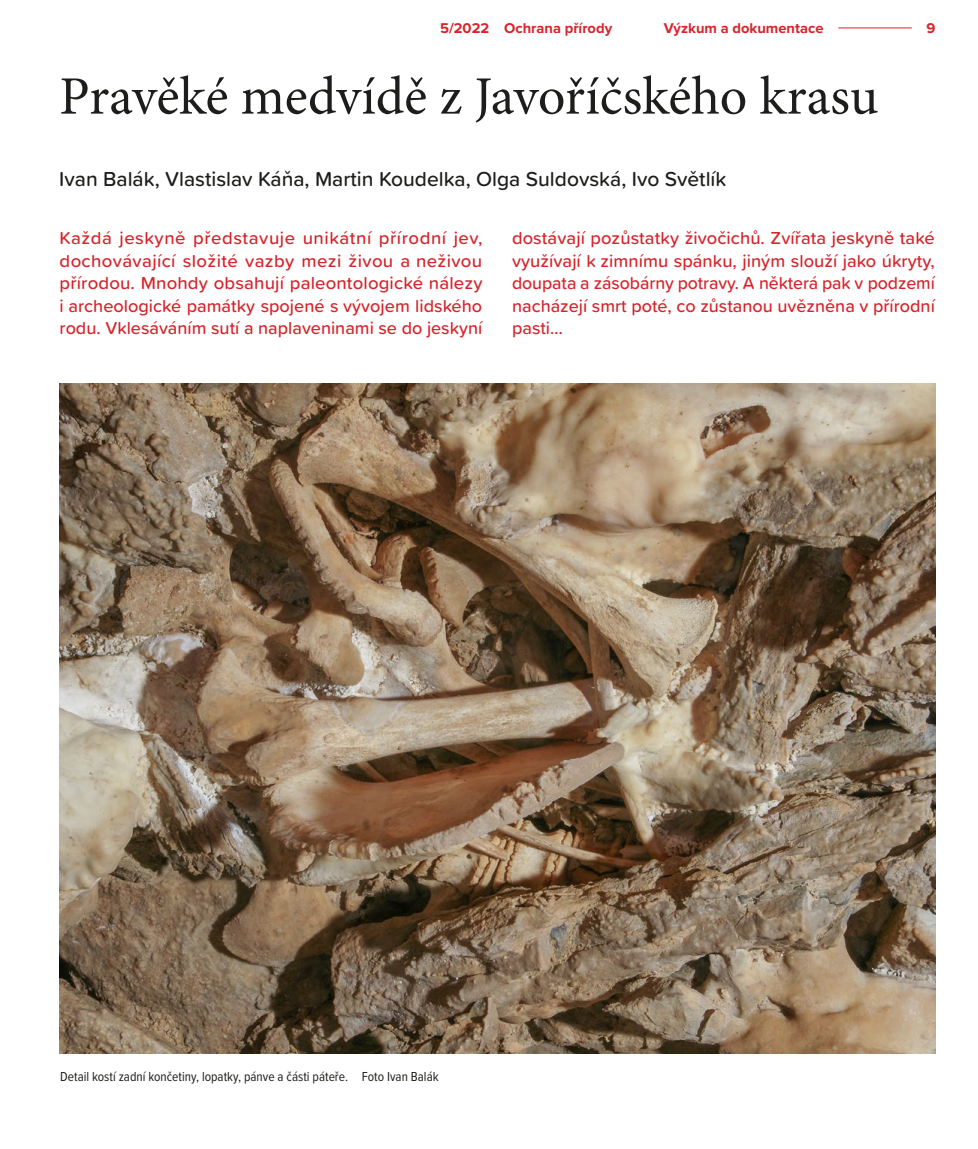
<style>
.page{position:relative;width:978px;height:1149px;background:#fff}
.page>*{position:absolute;margin:0;border:0;box-sizing:border-box;transform-origin:0 0}
.Titul_článku{font:54px "Minion Pro";letter-spacing:-.005em;color:#1d1d1b}
.Autoři_článku{font:500 21px "Proxima Soft";color:#1d1d1b}
.Perex{font:500 18px/22.5px "Proxima Soft";color:#d6242b;text-align:justify}
.t1{font:700 14.7px "Proxima Nova";color:#d6242b}
.T_popiska_obr{font:13.5px "Proxima Nova Cond";color:#1d1d1b}
</style>
<div class="page">
<hr style="left:838px;top:28px;width:74px;height:1px;background:#d6242b">
<img style="left:60px;top:384px;width:875px;height:668px">
<p class="t1" style="left:440px;top:17px;width:174px">5/2022 Ochrana přírody</p>
<p class="t1" style="left:664px;top:17px;width:161px">Výzkum a dokumentace</p>
<p class="t1" style="left:926px;top:17px;width:10px">9</p>
<p class="Titul_článku" style="left:59px;top:60px;width:821px">Pravěké medvídě z Javoříčského krasu</p>
<p class="Autoři_článku" style="left:59px;top:163px;width:669px">Ivan Balák, Vlastislav Káňa, Martin Koudelka, Olga Suldovská, Ivo Světlík</p>
<p class="Perex" style="left:60px;top:226px;width:424px">Každá jeskyně představuje unikátní přírodní jev, dochovávající složité vazby mezi živou a neživou přírodou. Mnohdy obsahují paleontologické nálezy i archeologické památky spojené s vývojem lidského rodu. Vklesáváním sutí a naplaveninami se do jeskyní</p>
<p class="Perex" style="left:512px;top:226px;width:424px">dostávají pozůstatky živočichů. Zvířata jeskyně také využívají k zimnímu spánku, jiným slouží jako úkryty, doupata a zásobárny potravy. A některá pak v podzemí nacházejí smrt poté, co zůstanou uvězněna v přírodní pasti…</p>
<p class="T_popiska_obr" style="left:60px;top:1066px;width:380px">Detail kostí zadní končetiny, lopatky, pánve a části páteře. Foto Ivan Balák</p>
</div>
